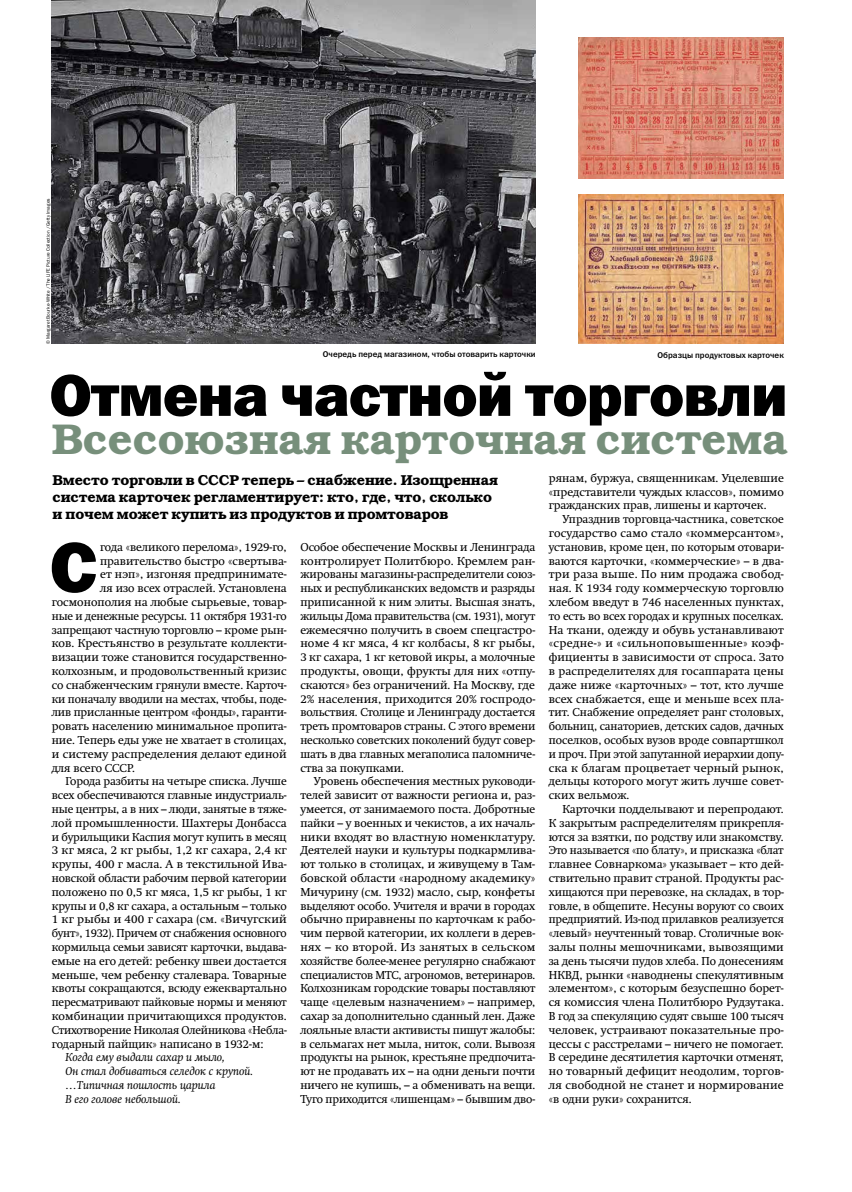
<style>
.page{position:relative;width:852px;height:1192px;background:#fff}
.page>*{position:absolute;margin:0;border:0;box-sizing:border-box;transform-origin:0 0}
.t1{font:71.75px "Franklin Gothic Heavy C";color:#000}
.t2{font:59.5px "Franklin Gothic Heavy C";letter-spacing:-.02em;color:#000}
.t3{font:43.12px "Bookman Demi ITC";color:#778f7b}
.t4{font:14.38px/16.8px "Bookman Demi ITC";letter-spacing:-.01em;color:#000}
.t5{font:11.38px/13.8px "Swift C";letter-spacing:-.005em;color:#000;text-align:justify}
.t6{font:italic 11.38px/13.8px "Swift C";color:#000}
.t7{font:8.38px "Franklin Gothic Medium C";color:#000}
.t8{font:4.75px "Franklin Gothic Book C";color:#000}
</style>
<div class="page">
<img style="left:578px;top:37px;width:205px;height:141px">
<img style="left:578px;top:195px;width:205px;height:148px">
<img style="left:52px;top:1px;width:483px;height:343px">
<p class="t8" style="left:45px;top:344px;width:147px;rotate:-90deg">© Margaret Bourke-White / The LIFE Picture Collection / Getty Images</p>
<p class="t7" style="left:323px;top:350px;width:214px">Очередь перед магазином, чтобы отоварить карточки</p>
<p class="t7" style="left:657px;top:351px;width:128px">Образцы продуктовых карточек</p>
<h2 class="t2" style="left:49px;top:362px;width:739px">Отмена частной торговли</h2>
<h3 class="t3" style="left:52px;top:413px;width:736px">Всесоюзная карточная система</h3>
<p class="t4" style="left:53px;top:472px;width:446px">Вместо торговли в СССР теперь – снабжение. Изощренная система карточек регламентирует: кто, где, что, сколько и почем может купить из продуктов и промтоваров</p>
<h1 class="t1" style="left:50px;top:527px;width:49px">С</h1>
<p class="t5" style="left:100px;top:540px;width:188px">года «великого перелома», 1929-го,</p>
<p class="t5" style="left:548px;top:471px;width:236px">рянам, буржуа, священникам. Уцелевшие «представители чуждых классов», помимо гражданских прав, лишены и карточек.</p>
<p class="t5" style="left:548px;top:512px;width:236px;text-indent:14px">Упразднив торговца-частника, советское государство само стало «коммерсантом», установив, кроме цен, по которым отовари&shy;ваются карточки, «коммерческие» – в два&shy;три раза выше. По ним продажа свобод&shy;ная. К 1934 году коммерческую торговлю хлебом введут в 746 населенных пунктах, то есть во всех городах и крупных поселках.<br>На ткани, одежду и обувь устанавливают «средне-» и «сильноповышенные» коэф&shy;фициенты в зависимости от спроса. Зато в распределителях для госаппарата цены даже ниже «карточных» – тот, кто лучше всех снабжается, еще и меньше всех пла&shy;тит. Снабжение определяет ранг столовых, больниц, санаториев, детских садов, дачных поселков, особых вузов вроде совпартшкол и проч. При этой запутанной иерархии допу&shy;ска к благам процветает черный рынок, дельцы которого могут жить лучше совет&shy;ских вельмож.</p>
<p class="t5" style="left:548px;top:802px;width:236px;text-indent:14px">Карточки подделывают и перепродают.<br>К закрытым распределителям прикрепля&shy;ются за взятки, по родству или знакомству.<br>Это называется «по блату», и присказка «блат главнее Совнаркома» указывает – кто дей&shy;ствительно правит страной. Продукты рас&shy;хищаются при перевозке, на складах, в тор&shy;говле, в общепите. Несуны воруют со своих предприятий. Из-под прилавков реализуется «левый» неучтенный товар. Столичные вок&shy;залы полны мешочниками, вывозящими за день тысячи пудов хлеба. По донесениям НКВД, рынки «наводнены спекулятивным элементом», с которым безуспешно борет&shy;ся комиссия члена Политбюро Рудзутака.<br>В год за спекуляцию судят свыше 100 тысяч человек, устраивают показательные про&shy;цессы с расстрелами – ничего не помогает.<br>В середине десятилетия карточки отменят, но товарный дефицит неодолим, торгов&shy;ля свободной не станет и нормирование «в одни руки» сохранится.</p>
<p class="t5" style="left:300px;top:540px;width:236px">Особое обеспечение Москвы и Ленинграда контролирует Политбюро. Кремлем ран&shy;жированы магазины-распределители союз&shy;ных и республиканских ведомств и разряды приписанной к ним элиты. Высшая знать, жильцы Дома правительства (см. 1931), могут ежемесячно получить в своем спецгастро&shy;номе 4 кг мяса, 4 кг колбасы, 8 кг рыбы, 3 кг сахара, 1 кг кетовой икры, а молочные продукты, овощи, фрукты для них «отпу&shy;скаются» без ограничений. На Москву, где 2% населения, приходится 20% госпродо&shy;вольствия. Столице и Ленинграду достается треть промтоваров страны. С этого времени несколько советских поколений будут совер&shy;шать в два главных мегаполиса паломниче&shy;ства за покупками.</p>
<p class="t5" style="left:300px;top:775px;width:236px;text-indent:14px">Уровень обеспечения местных руководи&shy;телей зависит от важности региона и, раз&shy;умеется, от занимаемого поста. Добротные пайки – у военных и чекистов, а их началь&shy;ники входят во властную номенклатуру.<br>Деятелей науки и культуры подкармлива&shy;ют только в столицах, и живущему в Там&shy;бовской области «народному академику» Мичурину (см. 1932) масло, сыр, конфеты выделяют особо. Учителя и врачи в городах обычно приравнены по карточкам к рабо&shy;чим первой категории, их коллеги в дерев&shy;нях – ко второй. Из занятых в сельском хозяйстве более-менее регулярно снабжают специалистов МТС, агрономов, ветеринаров.<br>Колхозникам городские товары поставляют чаще «целевым назначением» – например, сахар за дополнительно сданный лен. Даже лояльные власти активисты пишут жалобы: в сельмагах нет мыла, ниток, соли. Вывозя продукты на рынок, крестьяне предпочита&shy;ют не продавать их – на одни деньги почти ничего не купишь, – а обменивать на вещи.<br>Туго приходится «лишенцам» – бывшим дво-</p>
<p class="t5" style="left:100px;top:554px;width:188px">правительство быстро «свертыва-</p>
<p class="t5" style="left:100px;top:568px;width:188px">ет нэп», изгоняя предпринимате-</p>
<p class="t5" style="left:100px;top:581px;width:188px">ля изо всех отраслей. Установлена</p>
<p class="t5" style="left:52px;top:595px;width:236px">госмонополия на любые сырьевые, товар-</p>
<p class="t5" style="left:52px;top:609px;width:236px">ные и денежные ресурсы. 11 октября 1931-го</p>
<p class="t5" style="left:52px;top:623px;width:236px">запрещают частную торговлю – кроме рын-</p>
<p class="t5" style="left:52px;top:637px;width:236px">ков. Крестьянство в результате коллекти-</p>
<p class="t5" style="left:52px;top:650px;width:236px">визации тоже становится государственно-</p>
<p class="t5" style="left:52px;top:664px;width:236px">колхозным, и продовольственный кризис</p>
<p class="t5" style="left:52px;top:678px;width:236px">со снабженческим грянули вместе. Карточ-</p>
<p class="t5" style="left:52px;top:692px;width:236px">ки поначалу вводили на местах, чтобы, поде-</p>
<p class="t5" style="left:52px;top:706px;width:236px">лив присланные центром «фонды», гаранти-</p>
<p class="t5" style="left:52px;top:719px;width:236px">ровать населению минимальное пропита-</p>
<p class="t5" style="left:52px;top:733px;width:236px">ние. Теперь еды уже не хватает в столицах,</p>
<p class="t5" style="left:52px;top:747px;width:236px">и систему распределения делают единой</p>
<p class="t5" style="left:52px;top:761px;width:85px">для всего СССР.</p>
<p class="t5" style="left:65px;top:775px;width:223px">Города разбиты на четыре списка. Лучше</p>
<p class="t5" style="left:52px;top:788px;width:236px">всех обеспечиваются главные индустриаль-</p>
<p class="t5" style="left:52px;top:802px;width:236px">ные центры, а в них – люди, занятые в тяже-</p>
<p class="t5" style="left:52px;top:816px;width:236px">лой промышленности. Шахтеры Донбасса</p>
<p class="t5" style="left:52px;top:830px;width:236px">и бурильщики Каспия могут купить в месяц</p>
<p class="t5" style="left:52px;top:844px;width:236px">3 кг мяса, 2 кг рыбы, 1,2 кг сахара, 2,4 кг</p>
<p class="t5" style="left:52px;top:857px;width:236px">крупы, 400 г масла. А в текстильной Ива-</p>
<p class="t5" style="left:52px;top:871px;width:236px">новской области рабочим первой категории</p>
<p class="t5" style="left:52px;top:885px;width:236px">положено по 0,5 кг мяса, 1,5 кг рыбы, 1 кг</p>
<p class="t5" style="left:52px;top:899px;width:236px">крупы и 0,8 кг сахара, а остальным – только</p>
<p class="t5" style="left:52px;top:913px;width:236px">1 кг рыбы и 400 г сахара (см. «Вичугский</p>
<p class="t5" style="left:52px;top:926px;width:236px">бунт», 1932). Причем от снабжения основного</p>
<p class="t5" style="left:52px;top:940px;width:236px">кормильца семьи зависят карточки, выдава-</p>
<p class="t5" style="left:52px;top:954px;width:236px">емые на его детей: ребенку швеи достается</p>
<p class="t5" style="left:52px;top:968px;width:236px">меньше, чем ребенку сталевара. Товарные</p>
<p class="t5" style="left:52px;top:982px;width:236px">квоты сокращаются, всюду ежеквартально</p>
<p class="t5" style="left:52px;top:995px;width:236px">пересматривают пайковые нормы и меняют</p>
<p class="t5" style="left:52px;top:1009px;width:236px">комбинации причитающихся продуктов.</p>
<p class="t5" style="left:52px;top:1023px;width:236px">Стихотворение Николая Олейникова «Небла-</p>
<p class="t5" style="left:52px;top:1037px;width:213px">годарный пайщик» написано в 1932-м:</p>
<p class="t6" style="left:65px;top:1051px;width:189px">Когда ему выдали сахар и мыло,<br>Он стал добиваться селедок с крупой. …Типичная пошлость царила<br>В его голове небольшой.</p>
</div>
